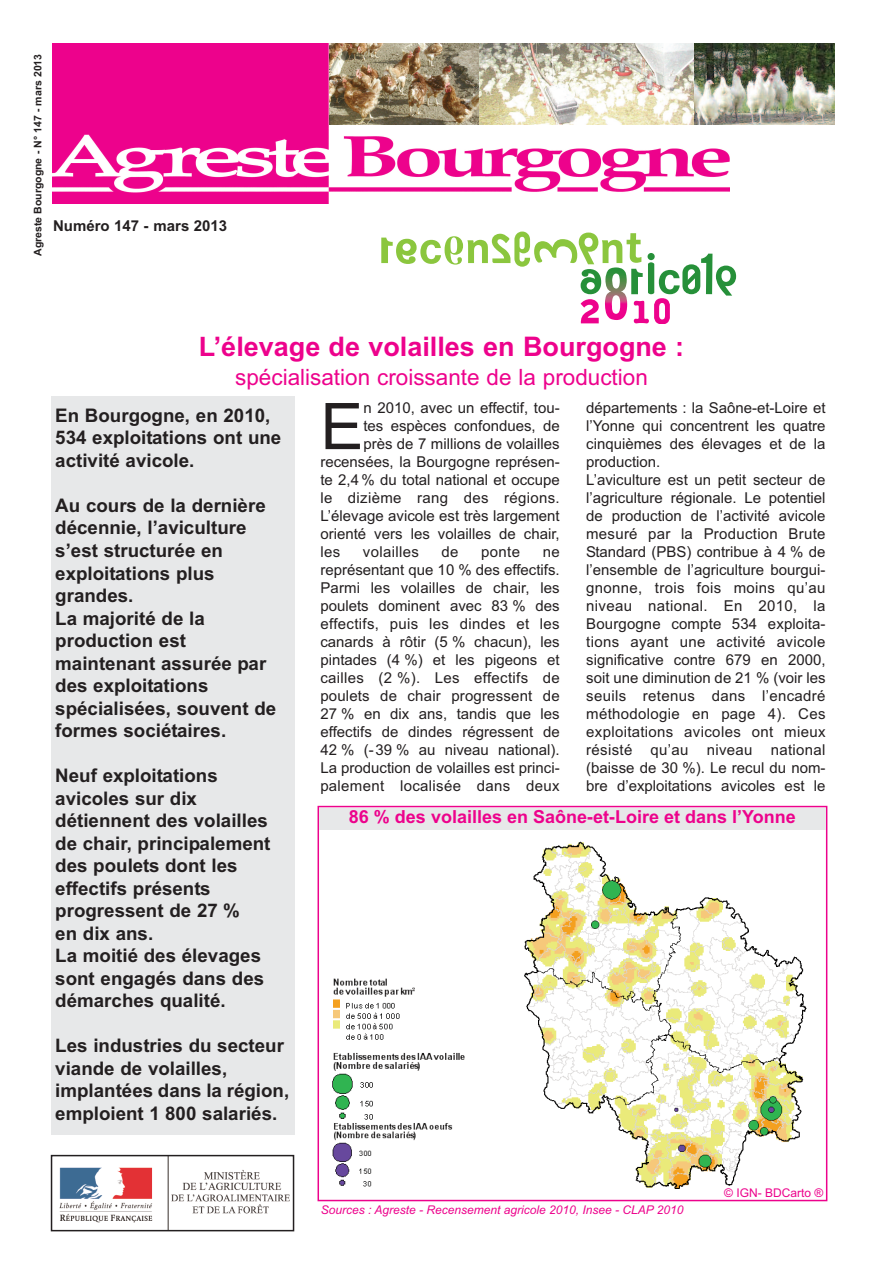
<style>
.page{position:relative;width:893px;height:1263px;background:#fff}
.page>*{position:absolute;margin:0;border:0;box-sizing:border-box;transform-origin:0 0}
.t1{font:64.35px "Arial";color:#231f20}
.t2{font:700 27px "Arial";color:#ed028c}
.t3{font:22.5px "Arial";color:#ed028c}
.t4{font:700 18.75px/22.5px "Arial";color:#231f20}
.t5{font:700 18px "Arial";color:#ed028c}
.t6{font:15px/18px "Arial";color:#231f20;text-align:justify}
.t7{font:15px "Arial";letter-spacing:.02em;color:#231f20}
.t8{font:700 15px "Arial";color:#231f20}
.t9{font:italic 12px "Arial";color:#ed028c}
.t10{font:12px "Arial";color:#ed028c}
.t11{font:700 10.5px "Arial";color:#231f20}
</style>
<div class="page">
<div style="left:318px;top:806px;width:509px;height:395px;border:2px solid #ed028c"></div>
<img style="left:59px;top:1158px;width:231px;height:70px">
<div style="left:51px;top:1155px;width:243px;height:76px;border:2px solid #231f20"></div>
<div style="left:51px;top:396px;width:243px;height:738px;background:#e7e8e9"></div>
<svg style="left:381px;top:232px;width:355px;height:92px"></svg>
<div style="left:648px;top:253px;width:7px;height:7px;background:#269039;border-radius:50%"></div>
<img style="left:53px;top:43px;width:677px;height:161px">
<img style="left:694px;top:44px;width:141px;height:80px">
<img style="left:524px;top:841px;width:283px;height:347px">
<img style="left:332px;top:978px;width:133px;height:142px">
<img style="left:329px;top:44px;width:365px;height:80px">
<div style="left:319px;top:808px;width:506px;height:21px;background:#e7e8e9"></div>
<img style="left:332px;top:1123px;width:121px;height:64px">
<p class="t11" style="left:32px;top:256px;width:204px;rotate:-90deg">Agreste Bourgogne - N° 147 - mars 2013</p>
<p class="t8" style="left:53px;top:217px;width:176px">Numéro 147 - mars 2013</p>
<h2 class="t2" style="left:199px;top:331px;width:487px">L’élevage de volailles en Bourgogne :</h2>
<h3 class="t3" style="left:235px;top:364px;width:414px">spécialisation croissante de la production</h3>
<p class="t4" style="left:55px;top:404px;width:228px">En Bourgogne, en 2010,<br>534 exploitations ont une activité avicole.</p>
<p class="t4" style="left:55px;top:494px;width:222px">Au cours de la dernière décennie, l’aviculture s’est structurée en exploitations plus grandes.<br>La majorité de la production est maintenant assurée par des exploitations spécialisées, souvent de formes sociétaires.</p>
<p class="t4" style="left:55px;top:764px;width:217px">Neuf exploitations avicoles sur dix détiennent des volailles de chair, principalement des poulets dont les effectifs présents progressent de 27 %<br>en dix ans.<br>La moitié des élevages sont engagés dans des démarches qualité.</p>
<p class="t4" style="left:55px;top:1034px;width:235px">Les industries du secteur viande de volailles, implantées dans la région, emploient 1 800 salariés.</p>
<h1 class="t1" style="left:320px;top:389px;width:44px">E</h1>
<p class="t6" style="left:363px;top:399px;width:198px">n 2010, avec un effectif, tou-</p>
<p class="t6" style="left:363px;top:417px;width:198px">tes espèces confondues, de</p>
<p class="t6" style="left:363px;top:435px;width:198px">près de 7 millions de volailles</p>
<p class="t6" style="left:320px;top:453px;width:241px">recensées, la Bourgogne représen-</p>
<p class="t6" style="left:320px;top:471px;width:241px">te 2,4 % du total national et occupe</p>
<p class="t7" style="left:320px;top:489px;width:241px">le dizième rang des régions.</p>
<p class="t6" style="left:320px;top:507px;width:241px">L’élevage avicole est très largement</p>
<p class="t6" style="left:320px;top:525px;width:241px">orienté vers les volailles de chair,</p>
<p class="t6" style="left:320px;top:543px;width:21px">les</p>
<p class="t7" style="left:363px;top:543px;width:58px">volailles</p>
<p class="t6" style="left:442px;top:543px;width:19px">de</p>
<p class="t6" style="left:481px;top:543px;width:40px">ponte</p>
<p class="t6" style="left:320px;top:543px;width:241px;text-indent:222px">ne représentant que 10 % des effectifs.<br>Parmi les volailles de chair, les poulets dominent avec 83 % des effectifs, puis les dindes et les canards à rôtir (5 % chacun), les pintades (4 %) et les pigeons et cailles (2 %). Les effectifs de poulets de chair progressent de 27 % en dix ans, tandis que les effectifs de dindes régressent de 42 % (-39 % au niveau national).<br>La production de volailles est princi&shy;palement localisée dans deux</p>
<p class="t6" style="left:586px;top:399px;width:241px;text-align:left">départements : la Saône-et-Loire et l’Yonne qui concentrent les quatre cinquièmes des élevages et de la production.<br>L’aviculture est un petit secteur de l’agriculture régionale. Le potentiel de production de l’activité avicole mesuré par la Production Brute<br>Standard (PBS) contribue à 4 % de l’ensemble de l’agriculture bourgui&shy;gnonne, trois fois moins qu’au niveau national. En 2010, la<br>Bourgogne compte 534 exploita&shy;tions ayant une activité avicole significative contre 679 en 2000, soit une diminution de 21 % (voir les seuils retenus dans l’encadré méthodologie en page 4). Ces exploitations avicoles ont mieux résisté qu’au niveau national (baisse de 30 %). Le recul du nom&shy;bre d’exploitations avicoles est le</p>
<p class="t5" style="left:349px;top:806px;width:448px">86 % des volailles en Saône-et-Loire et dans l’Yonne</p>
<p class="t9" style="left:321px;top:1202px;width:364px">Sources : Agreste - Recensement agricole 2010, Insee - CLAP 2010</p>
<p class="t10" style="left:724px;top:1186px;width:101px">© IGN- BDCarto ®</p>
</div>
